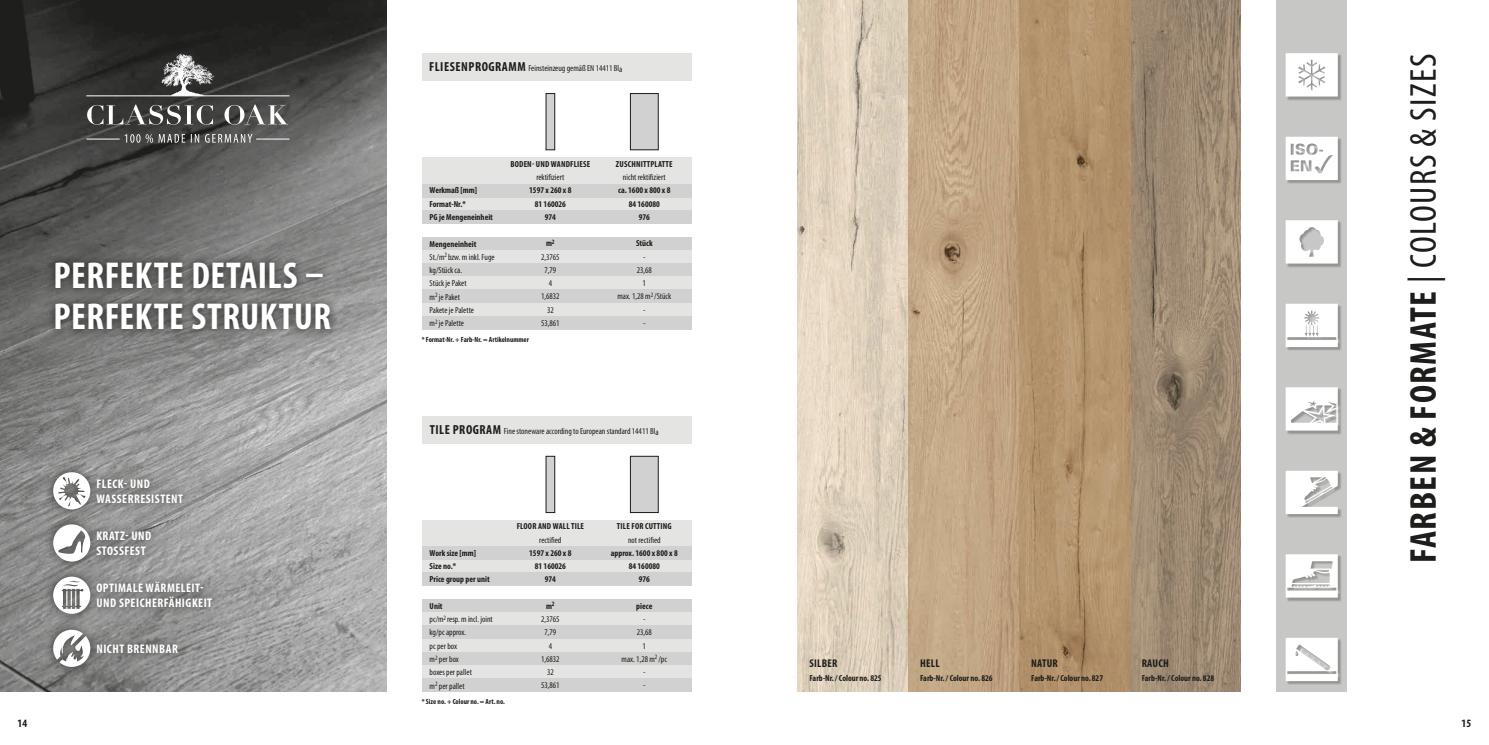
<style>
.page{position:relative;width:1489px;height:745px;background:#fff}
.page>*{position:absolute;margin:0;border:0;box-sizing:border-box;transform-origin:0 0}
.t1{font:700 condensed 37.5px/41.2px "Myriad Pro";letter-spacing:.015em;color:#fff}
.t2{font:700 condensed 37.5px "Myriad Pro";letter-spacing:.04em;color:#1d1d1b}
.t3{font:700 condensed 12.5px/15px "Myriad Pro";letter-spacing:.04em;color:#fff}
.t4{font:700 condensed 11.25px "Myriad Pro";letter-spacing:.02em;color:#1d1d1b}
.t5{font:condensed 8.75px/13.2px "Myriad Pro";color:#1d1d1b;text-align:center}
.t6{font:700 condensed 8.75px/13.2px "Myriad Pro";color:#1d1d1b;text-align:center}
.t7{font:700 condensed 8.75px "Myriad Pro";letter-spacing:.02em;color:#1d1d1b}
.t8{font:700 condensed 7.5px "Myriad Pro";color:#1d1d1b}
.s1{font-weight:700;font-size:13.12px}
.s2{font-weight:700}
.s3{font-weight:400}
</style>
<div class="page">
<div style="left:422px;top:53px;width:269px;height:28px;background:#e4e4e3"></div>
<div style="left:422px;top:237px;width:269px;height:13px;background:#d1d1d1"></div>
<div style="left:422px;top:250px;width:269px;height:13px;background:#e4e4e3"></div>
<div style="left:422px;top:263px;width:269px;height:13px;background:#d1d1d1"></div>
<div style="left:422px;top:276px;width:269px;height:13px;background:#e4e4e3"></div>
<div style="left:422px;top:289px;width:269px;height:14px;background:#d1d1d1"></div>
<div style="left:422px;top:303px;width:269px;height:13px;background:#e4e4e3"></div>
<div style="left:422px;top:316px;width:269px;height:13px;background:#d1d1d1"></div>
<div style="left:422px;top:157px;width:269px;height:27px;background:#e4e4e3"></div>
<div style="left:422px;top:197px;width:269px;height:13px;background:#e4e4e3"></div>
<div style="left:422px;top:184px;width:269px;height:13px;background:#d1d1d1"></div>
<div style="left:422px;top:210px;width:269px;height:13px;background:#d1d1d1"></div>
<div style="left:630px;top:93px;width:28px;height:57px;background:#d1d1d1"></div>
<div style="left:630px;top:93px;width:28px;height:57px;border:1px solid #1d1d1b"></div>
<div style="left:546px;top:93px;width:8px;height:57px;background:#d1d1d1"></div>
<div style="left:545px;top:93px;width:10px;height:57px;border:1px solid #1d1d1b"></div>
<div style="left:422px;top:415px;width:269px;height:28px;background:#e4e4e3"></div>
<div style="left:422px;top:599px;width:269px;height:13px;background:#d1d1d1"></div>
<div style="left:422px;top:612px;width:269px;height:13px;background:#e4e4e3"></div>
<div style="left:422px;top:625px;width:269px;height:13px;background:#d1d1d1"></div>
<div style="left:422px;top:638px;width:269px;height:13px;background:#e4e4e3"></div>
<div style="left:422px;top:651px;width:269px;height:14px;background:#d1d1d1"></div>
<div style="left:422px;top:665px;width:269px;height:13px;background:#e4e4e3"></div>
<div style="left:422px;top:678px;width:269px;height:13px;background:#d1d1d1"></div>
<div style="left:422px;top:519px;width:269px;height:27px;background:#e4e4e3"></div>
<div style="left:422px;top:559px;width:269px;height:13px;background:#e4e4e3"></div>
<div style="left:422px;top:546px;width:269px;height:13px;background:#d1d1d1"></div>
<div style="left:422px;top:572px;width:269px;height:13px;background:#d1d1d1"></div>
<div style="left:630px;top:456px;width:28px;height:56px;background:#d1d1d1"></div>
<div style="left:630px;top:455px;width:28px;height:57px;border:1px solid #1d1d1b"></div>
<div style="left:546px;top:456px;width:8px;height:56px;background:#d1d1d1"></div>
<div style="left:545px;top:455px;width:10px;height:57px;border:1px solid #1d1d1b"></div>
<div style="left:1276px;top:0;width:70px;height:691px;background:#c7c7c6"></div>
<div style="left:1286px;top:54px;width:55px;height:46px;background:#1d1d1b;opacity:.3"></div>
<svg style="left:1285px;top:53px;width:52px;height:43px;background:#f4f4f4"></svg>
<div style="left:1286px;top:221px;width:55px;height:46px;background:#1d1d1b;opacity:.3"></div>
<svg style="left:1285px;top:220px;width:52px;height:43px"></svg>
<div style="left:1286px;top:137px;width:55px;height:47px;background:#1d1d1b;opacity:.3"></div>
<svg style="left:1285px;top:137px;width:52px;height:43px;background:#ededed"></svg>
<div style="left:1286px;top:304px;width:55px;height:47px;background:#1d1d1b;opacity:.3"></div>
<svg style="left:1285px;top:303px;width:52px;height:44px;background:#f2f2f1"></svg>
<div style="left:1286px;top:388px;width:55px;height:46px;background:#1d1d1b;opacity:.3"></div>
<svg style="left:1285px;top:387px;width:52px;height:43px;background:#ebebeb"></svg>
<div style="left:1286px;top:471px;width:55px;height:46px;background:#1d1d1b;opacity:.3"></div>
<svg style="left:1285px;top:470px;width:52px;height:43px"></svg>
<div style="left:1286px;top:638px;width:55px;height:46px;background:#1d1d1b;opacity:.3"></div>
<svg style="left:1285px;top:638px;width:52px;height:42px;background:#f1f1f1"></svg>
<div style="left:1286px;top:554px;width:55px;height:47px;background:#1d1d1b;opacity:.3"></div>
<svg style="left:1285px;top:554px;width:52px;height:43px"></svg>
<img style="left:0;top:0;width:386px;height:691px">
<svg style="left:46px;top:253px;width:293px;height:86px;background:#666564"></svg>
<img style="left:797px;top:0;width:443px;height:691px">
<div style="left:44px;top:462px;width:56px;height:56px;background:#1d1d1b;opacity:.75"></div>
<svg style="left:53px;top:472px;width:35px;height:37px"></svg>
<div style="left:88px;top:469px;width:104px;height:43px;background:#1d1d1b;opacity:.75"></div>
<div style="left:88px;top:522px;width:72px;height:42px;background:#1d1d1b;opacity:.75"></div>
<div style="left:44px;top:514px;width:56px;height:56px;background:#1d1d1b;opacity:.75"></div>
<svg style="left:53px;top:524px;width:37px;height:37px"></svg>
<div style="left:88px;top:572px;width:132px;height:44px;background:#1d1d1b;opacity:.75"></div>
<div style="left:44px;top:567px;width:56px;height:55px;background:#1d1d1b;opacity:.75"></div>
<svg style="left:53px;top:576px;width:37px;height:37px"></svg>
<div style="left:88px;top:634px;width:99px;height:28px;background:#1d1d1b;opacity:.75"></div>
<div style="left:44px;top:620px;width:56px;height:56px;background:#1d1d1b;opacity:.75"></div>
<svg style="left:53px;top:629px;width:37px;height:37px"></svg>
<hr style="left:256px;top:138px;width:33px;height:1px;background:#fff">
<hr style="left:86px;top:138px;width:34px;height:1px;background:#fff">
<svg style="left:161px;top:53px;width:53px;height:42px;background:#787777"></svg>
<svg style="left:87px;top:104px;width:201px;height:21px;background:#6a6a69"></svg>
<hr style="left:86px;top:95px;width:203px;height:1px;background:#fff">
<svg style="left:125px;top:134px;width:127px;height:9px"></svg>
<h1 class="t1" style="left:54px;top:255px;width:279px">PERFEKTE DETAILS –<br>PERFEKTE STRUKTUR</h1>
<h2 class="t3" style="left:96px;top:476px;width:88px">FLECK- UND<br>WASSERRESISTENT</h2>
<h2 class="t3" style="left:96px;top:528px;width:56px">KRATZ- UND<br>STOSSFEST</h2>
<h2 class="t3" style="left:96px;top:580px;width:117px">OPTIMALE WÄRMELEIT-<br>UND SPEICHERFÄHIGKEIT</h2>
<h2 class="t3" style="left:96px;top:641px;width:83px">NICHT BRENNBAR</h2>
<p class="t5" style="left:429px;top:61px;width:195px"><span class="s1">FLIESENPROGRAMM</span> Feinsteinzeug gemäß EN 14411 Bla</p>
<p class="t6" style="left:429px;top:184px;width:65px;text-align:left">Werkmaß [mm]<br>Format-Nr.*<br>PG je Mengeneinheit</p>
<p class="t5" style="left:429px;top:237px;width:67px;text-align:left"><span class="s2">Mengeneinheit<br></span>St./m<sup>2</sup> bzw. m inkl. Fuge kg/Stück ca.<br>Stück je Paket<br>m<sup>2</sup> je Paket<br>Pakete je Palette<br>m<sup>2</sup> je Palette</p>
<p class="t7" style="left:510px;top:159px;width:81px">BODEN- UND WANDFLIESE</p>
<p class="t5" style="left:536px;top:171px;width:29px">rektifiziert</p>
<p class="t6" style="left:529px;top:184px;width:44px">1597 x 260 x 8<br>81 160026<br>974</p>
<p class="t5" style="left:541px;top:237px;width:20px"><span class="s2">m</span><sup>2<br></sup>2,3765<br>7,79<br>4<br>1,6832<br>32<br>53,861</p>
<p class="t8" style="left:422px;top:335px;width:109px">* Format-Nr. + Farb-Nr. = Artikelnummer</p>
<p class="t7" style="left:616px;top:159px;width:58px">ZUSCHNITTPLATTE</p>
<p class="t5" style="left:623px;top:170px;width:44px">nicht rektifiziert</p>
<p class="t6" style="left:618px;top:184px;width:54px">ca. 1600 x 800 x 8<br>84 160080<br>976</p>
<p class="t6" style="left:636px;top:237px;width:18px">Stück</p>
<p class="t5" style="left:617px;top:250px;width:55px">-<br>23,68<br>1<br>max. 1,28 m<sup>2</sup> /Stück -<br>-</p>
<p class="t5" style="left:430px;top:424px;width:230px"><span class="s1">TILE PROGRAM</span> Fine stoneware according to European standard 14411 Bla</p>
<p class="t6" style="left:429px;top:546px;width:62px;text-align:left">Work size [mm]<br>Size no.*<br>Price group per unit</p>
<p class="t5" style="left:429px;top:599px;width:65px;text-align:left"><span class="s2">Unit<br></span>pc/m<sup>2</sup> resp. m incl. joint kg/pc approx.<br>pc per box<br>m<sup>2</sup> per box<br>boxes per pallet<br>m<sup>2</sup> per pallet</p>
<p class="t8" style="left:422px;top:697px;width:84px">* Size no. + Colour no. = Art. no.</p>
<p class="t7" style="left:516px;top:521px;width:69px">FLOOR AND WALL TILE</p>
<p class="t5" style="left:539px;top:533px;width:24px">rectified</p>
<p class="t6" style="left:529px;top:546px;width:44px">1597 x 260 x 8<br>81 160026<br>974</p>
<p class="t5" style="left:541px;top:599px;width:20px"><span class="s2">m</span><sup>2<br></sup>2,3765<br>7,79<br>4<br>1,6832<br>32<br>53,861</p>
<p class="t7" style="left:617px;top:521px;width:56px">TILE FOR CUTTING</p>
<p class="t5" style="left:628px;top:533px;width:34px">not rectified</p>
<p class="t6" style="left:611px;top:546px;width:68px">approx. 1600 x 800 x 8<br>84 160080<br>976</p>
<p class="t6" style="left:636px;top:599px;width:18px">piece</p>
<p class="t5" style="left:621px;top:612px;width:47px">-<br>23,68<br>1<br>max. 1,28 m<sup>2</sup> /pc -<br>-</p>
<p class="t4" style="left:809px;top:657px;width:29px">SILBER</p>
<p class="t6" style="left:809px;top:671px;width:74px">Farb-Nr. / Colour no. 825</p>
<p class="t4" style="left:920px;top:656px;width:21px">HELL</p>
<p class="t6" style="left:920px;top:671px;width:74px">Farb-Nr. / Colour no. 826</p>
<p class="t4" style="left:1031px;top:657px;width:28px">NATUR</p>
<p class="t6" style="left:1031px;top:671px;width:73px">Farb-Nr. / Colour no. 827</p>
<p class="t4" style="left:1141px;top:656px;width:29px">RAUCH</p>
<p class="t6" style="left:1141px;top:671px;width:74px">Farb-Nr. / Colour no. 828</p>
<h1 class="t2" style="left:1402px;top:562px;width:510px;rotate:-90deg">FARBEN &amp; FORMATE <span class="s3">| COLOURS &amp; SIZES</span></h1>
<p class="t4" style="left:18px;top:716px;width:11px">14</p>
<p class="t4" style="left:1461px;top:716px;width:11px">15</p>
</div>
